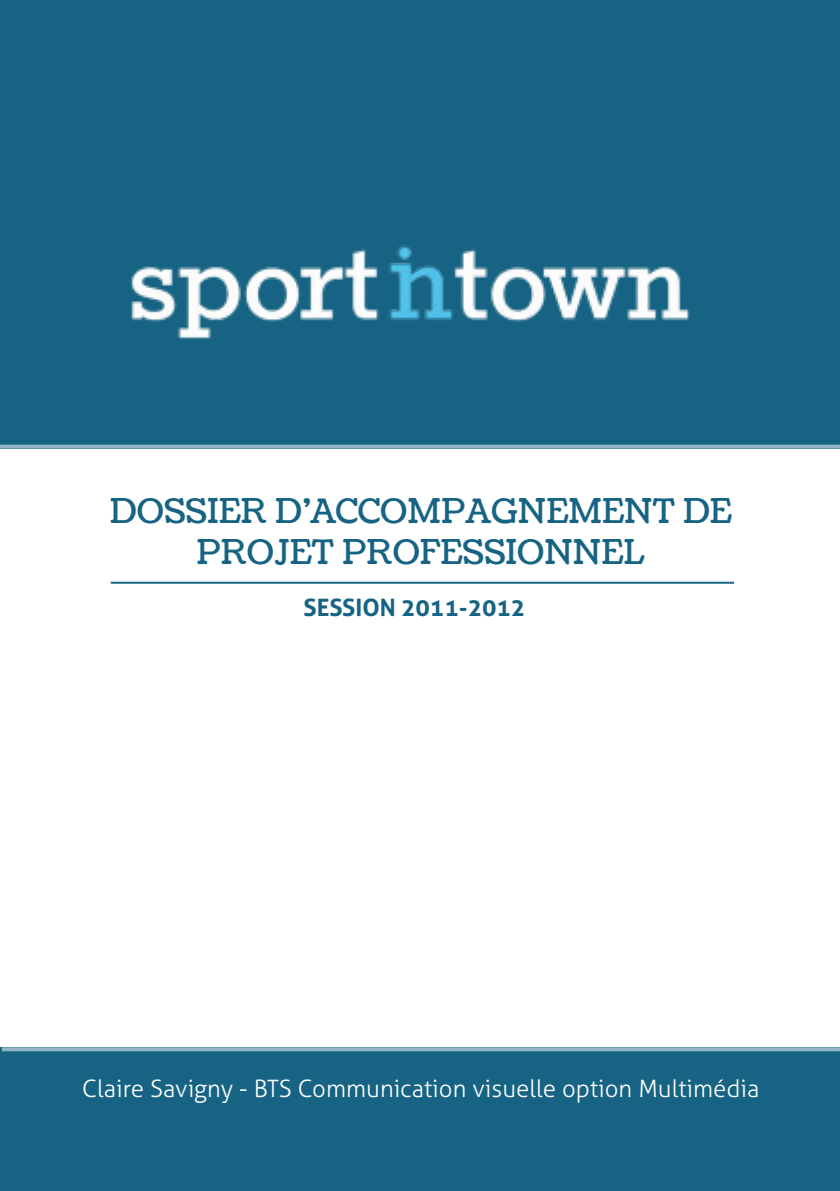
<style>
.page{position:relative;width:840px;height:1191px;background:#fff}
.page>*{position:absolute;margin:0;border:0;box-sizing:border-box;transform-origin:0 0}
.t1{font:34px/40.8px "Coustard";color:#166383;text-align:center}
.t2{font:300 24px "Aller";color:#fff}
.t3{font:700 24px "Aller";color:#166383}
</style>
<div class="page">
<div style="left:0;top:0;width:839px;height:448px;background:#166383"></div>
<div style="left:0;top:1047px;width:839px;height:144px;background:#166383"></div>
<img style="left:130px;top:244px;width:560px;height:95px">
<svg style="left:0;top:444px;width:839px;height:4px;background:#7da8b9"></svg>
<svg style="left:2px;top:1047px;width:837px;height:4px;background:#87aebe"></svg>
<hr style="left:111px;top:582px;width:622px;height:2px;background:#166383">
<h1 class="t1" style="left:110px;top:491px;width:623px">DOSSIER D’ACCOMPAGNEMENT DE<br>PROJET PROFESSIONNEL</h1>
<p class="t3" style="left:303px;top:592px;width:223px">SESSION 2011-2012</p>
<p class="t2" style="left:82px;top:1073px;width:678px">Claire Savigny - BTS Communication visuelle option Multimédia</p>
</div>
